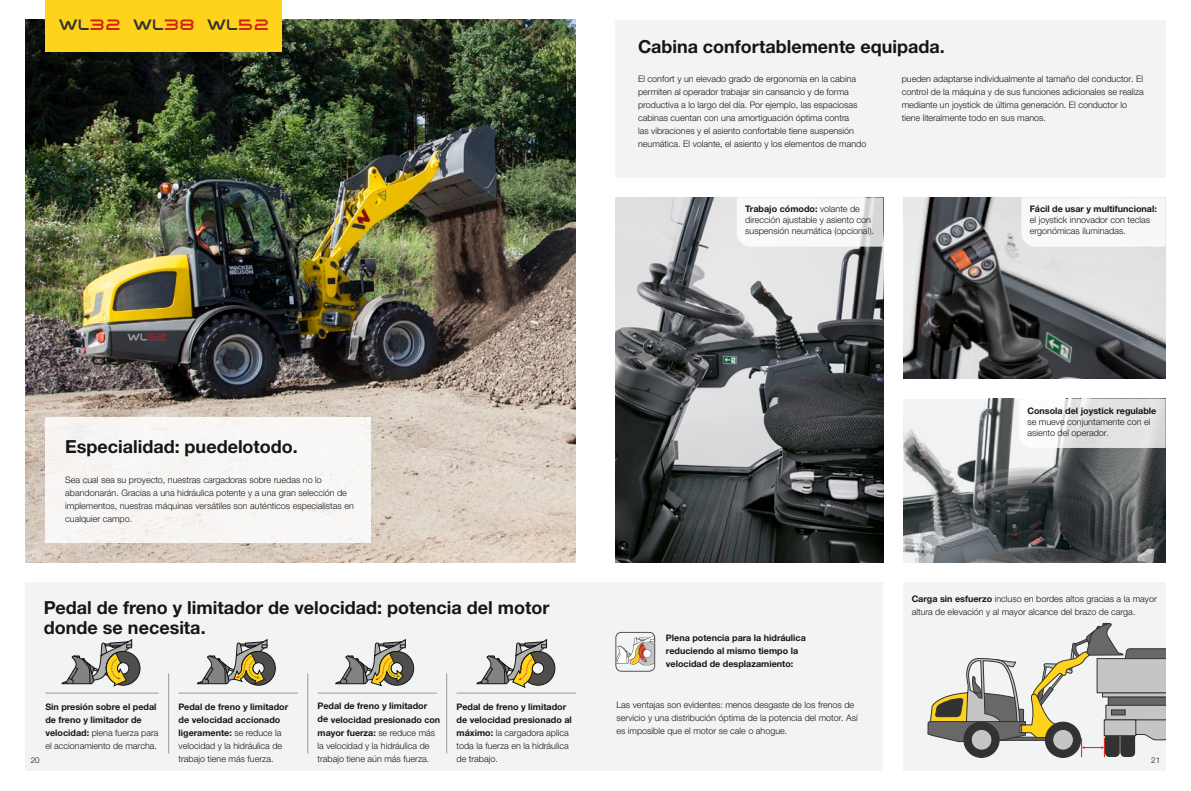
<style>
.page{position:relative;width:1191px;height:791px;background:#fff}
.page>*{position:absolute;margin:0;border:0;box-sizing:border-box;transform-origin:0 0}
.t1{font:700 18px/20px "Helvetica Neue LTW1 G";color:#151616}
.t2{font:16px "Wacker Neuson";color:#323232}
.t3{font:300 9px/13px "Helvetica Neue LTW1 G";color:#151616}
.t4{font:700 9px/13px "Helvetica Neue LTW1 G";color:#151616}
.t5{font:300 8px "Helvetica Neue LTW1 G";color:#151616}
.s1{color:#d12314}
.s2{font-weight:700}
.s3{font-weight:300}
</style>
<div class="page">
<div style="left:615px;top:20px;width:550px;height:158px;background:#f2f3f3"></div>
<img style="left:615px;top:197px;width:268px;height:366px">
<img style="left:903px;top:197px;width:262px;height:182px">
<img style="left:903px;top:399px;width:262px;height:164px">
<div style="left:903px;top:582px;width:262px;height:189px;background:#f2f3f3"></div>
<div style="left:1044px;top:722px;width:37px;height:36px;border:1px solid #323232;border-radius:50%"></div>
<svg style="left:927px;top:623px;width:238px;height:134px"></svg>
<div style="left:964px;top:722px;width:35px;height:35px;background:#323232;border-radius:50%"></div>
<div style="left:963px;top:722px;width:36px;height:36px;border:1px solid #323232;border-radius:50%"></div>
<div style="left:971px;top:729px;width:21px;height:21px;background:#c5c5c5;border-radius:50%"></div>
<div style="left:970px;top:729px;width:22px;height:22px;border:1px solid #323232;border-radius:50%"></div>
<div style="left:26px;top:582px;width:857px;height:189px;background:#f2f3f3"></div>
<svg style="left:62px;top:639px;width:79px;height:47px"></svg>
<svg style="left:197px;top:639px;width:78px;height:46px"></svg>
<svg style="left:335px;top:639px;width:79px;height:47px"></svg>
<svg style="left:477px;top:639px;width:78px;height:49px"></svg>
<hr style="left:179px;top:693px;width:119px;height:1px;background:#999">
<hr style="left:45px;top:693px;width:114px;height:1px;background:#999">
<hr style="left:318px;top:693px;width:119px;height:1px;background:#999">
<hr style="left:456px;top:693px;width:119px;height:1px;background:#999">
<hr style="left:307px;top:673px;width:1px;height:80px;background:#999">
<hr style="left:446px;top:673px;width:1px;height:80px;background:#999">
<hr style="left:168px;top:673px;width:1px;height:80px;background:#999">
<img style="left:26px;top:20px;width:549px;height:543px">
<div style="left:45px;top:0;width:237px;height:51px;background:#ffd31b"></div>
<div style="left:45px;top:417px;width:326px;height:126px;background:#f8f7f5"></div>
<svg style="left:1018px;top:399px;width:147px;height:49px"></svg>
<svg style="left:1021px;top:197px;width:144px;height:50px"></svg>
<svg style="left:736px;top:197px;width:147px;height:50px"></svg>
<svg style="left:615px;top:632px;width:40px;height:40px"></svg>
<h2 class="t2" style="left:58px;top:18px;width:212px">WL<span class="s1">32</span> WL<span class="s1">38</span> WL<span class="s1">52</span></h2>
<h1 class="t1" style="left:638px;top:36px;width:308px">Cabina confortablemente equipada.</h1>
<p class="t3" style="left:638px;top:72px;width:230px">El confort y un elevado grado de ergonomía en la cabina permiten al operador trabajar sin cansancio y de forma productiva a lo largo del día. Por ejemplo, las espaciosas cabinas cuentan con una amortiguación óptima contra<br>las vibraciones y el asiento confortable tiene suspensión neumática. El volante, el asiento y los elementos de mando</p>
<p class="t3" style="left:901px;top:72px;width:244px">pueden adaptarse individualmente al tamaño del conductor. El control de la máquina y de sus funciones adicionales se realiza mediante un joystick de última generación. El conductor lo tiene literalmente todo en sus manos.</p>
<p class="t3" style="left:745px;top:204px;width:130px;line-height:11px"><span class="s2">Trabajo cómodo:</span> volante de dirección ajustable y asiento con suspensión neumática (opcional).</p>
<p class="t4" style="left:1030px;top:203px;width:129px">Fácil de usar y multifuncional:</p>
<p class="t3" style="left:1030px;top:215px;width:122px;line-height:11px">el joystick innovador con teclas ergonómicas iluminadas.</p>
<h1 class="t1" style="left:65px;top:436px;width:234px">Especialidad: puedelotodo.</h1>
<p class="t3" style="left:65px;top:473px;width:290px">Sea cual sea su proyecto, nuestras cargadoras sobre ruedas no lo abandonarán. Gracias a una hidráulica potente y a una gran selección de implementos, nuestras máquinas versátiles son auténticos especialistas en cualquier campo.</p>
<h1 class="t1" style="left:44px;top:597px;width:507px">Pedal de freno y limitador de velocidad: potencia del motor donde se necesita.</h1>
<p class="t4" style="left:45px;top:700px;width:114px">Sin presión sobre el pedal de freno y limitador de velocidad: <span class="s3">plena fuerza para el accionamiento de marcha.</span></p>
<p class="t3" style="left:179px;top:700px;width:111px"><span class="s2">Pedal de freno y limitador de velocidad accionado ligeramente:</span> se reduce la velocidad y la hidráulica de trabajo tiene más fuerza.</p>
<p class="t3" style="left:317px;top:700px;width:124px"><span class="s2">Pedal de freno y limitador<br>de velocidad presionado con mayor fuerza:</span> se reduce más la velocidad y la hidráulica de trabajo tiene aún más fuerza.</p>
<p class="t3" style="left:456px;top:700px;width:117px"><span class="s2">Pedal de freno y limitador de velocidad presionado al máximo:</span> la cargadora aplica toda la fuerza en la hidráulica de trabajo.</p>
<p class="t5" style="left:31px;top:755px;width:10px">20</p>
<p class="t4" style="left:666px;top:631px;width:141px">Plena potencia para la hidráulica reduciendo al mismo tiempo la velocidad de desplazamiento:</p>
<p class="t3" style="left:616px;top:698px;width:243px">Las ventajas son evidentes: menos desgaste de los frenos de servicio y una distribución óptima de la potencia del motor. Así es imposible que el motor se cale o ahogue.</p>
<p class="t4" style="left:1027px;top:404px;width:130px">Consola del joystick regulable</p>
<p class="t3" style="left:1027px;top:416px;width:125px;line-height:11px">se mueve conjuntamente con el asiento del operador.</p>
<p class="t3" style="left:911px;top:592px;width:247px"><span class="s2">Carga sin esfuerzo</span> incluso en bordes altos gracias a la mayor altura de elevación y al mayor alcance del brazo de carga.</p>
<p class="t5" style="left:1151px;top:755px;width:10px">21</p>
</div>
